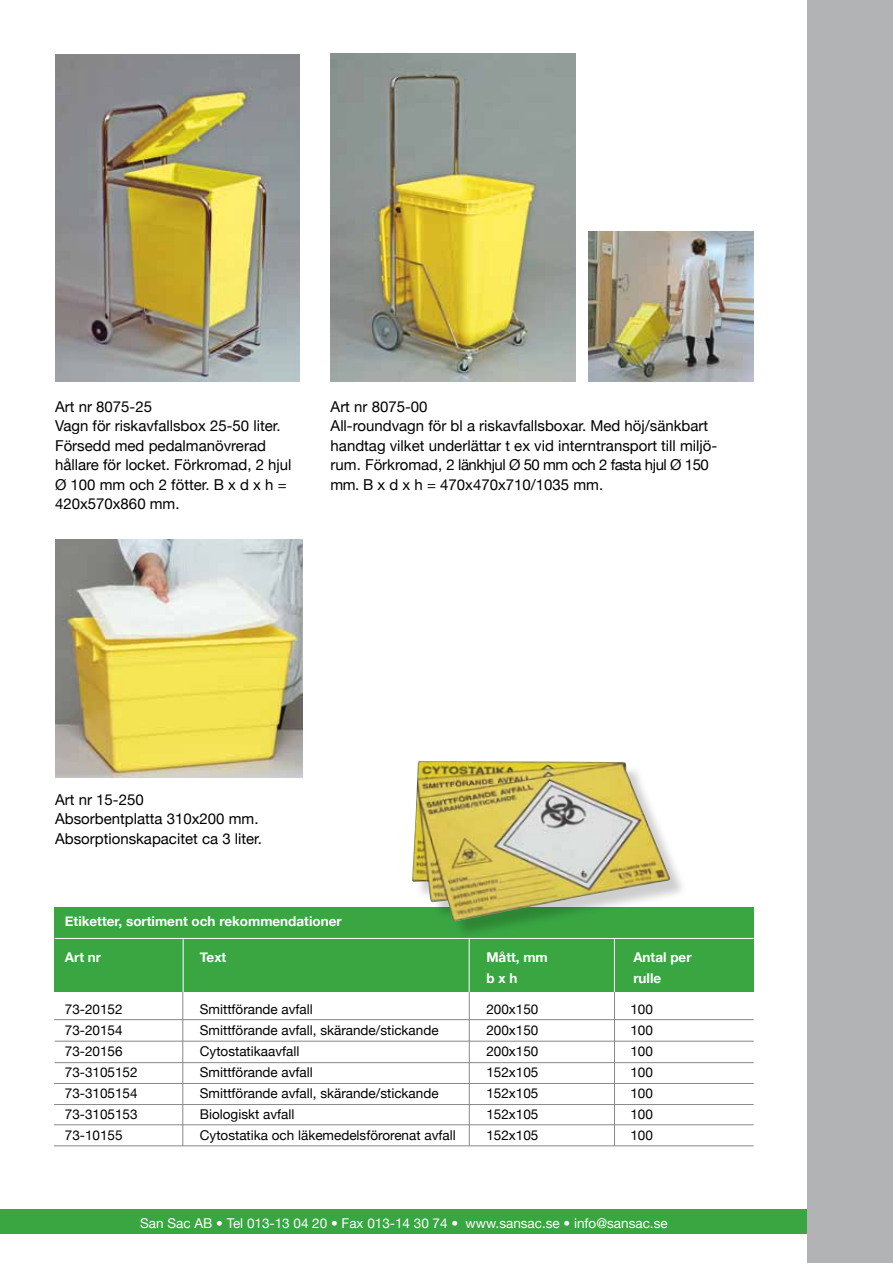
<style>
.page{position:relative;width:893px;height:1263px;background:#fff}
.page>*{position:absolute;margin:0;border:0;box-sizing:border-box;transform-origin:0 0}
.t1{font:15px/19.5px "Helvetica Neue";color:#000}
.t2{font:13.5px "Helvetica Neue";color:#000}
.t3{font:700 13.5px "Helvetica Neue";color:#fff}
.t4{font:13.5px "Helvetica Neue";color:#fff}
</style>
<div class="page">
<div style="left:0;top:1209px;width:893px;height:25px;background:#39a642"></div>
<div style="left:808px;top:0;width:85px;height:1263px;background:#b1b3b4"></div>
<img style="left:55px;top:54px;width:245px;height:328px">
<img style="left:55px;top:539px;width:248px;height:238px">
<img style="left:331px;top:53px;width:244px;height:329px">
<div style="left:55px;top:907px;width:699px;height:85px;background:#39a642"></div>
<hr style="left:55px;top:938px;width:711px;height:1px;background:#fff">
<hr style="left:183px;top:939px;width:1px;height:53px;background:#fff">
<hr style="left:182px;top:992px;width:1px;height:154px;background:#87888a">
<hr style="left:469px;top:939px;width:1px;height:53px;background:#fff">
<hr style="left:614px;top:939px;width:1px;height:53px;background:#fff">
<hr style="left:469px;top:992px;width:1px;height:154px;background:#87888a">
<hr style="left:614px;top:992px;width:1px;height:154px;background:#87888a">
<hr style="left:54px;top:1019px;width:700px;height:1px;background:#87888a">
<hr style="left:55px;top:1041px;width:699px;height:1px;background:#87888a">
<hr style="left:55px;top:1062px;width:699px;height:1px;background:#87888a">
<hr style="left:54px;top:1083px;width:700px;height:1px;background:#87888a">
<hr style="left:54px;top:1104px;width:700px;height:1px;background:#87888a">
<hr style="left:54px;top:1124px;width:700px;height:1px;background:#87888a">
<hr style="left:54px;top:1145px;width:700px;height:1px;background:#87888a">
<div style="left:415px;top:763px;width:273px;height:177px;background:#000;opacity:.2"></div>
<img style="left:412px;top:761px;width:258px;height:160px">
<img style="left:588px;top:231px;width:166px;height:151px">
<p class="t1" style="left:55px;top:396px;width:238px">Art nr 8075-25<br>Vagn för riskavfallsbox 25-50 liter.<br>Försedd med pedalmanövrerad hållare för locket. Förkromad, 2 hjul<br>Ø 100 mm och 2 fötter. B x d x h =<br>420x570x860 mm.</p>
<p class="t1" style="left:331px;top:396px;width:388px">Art nr 8075-00<br>All-roundvagn för bl a riskavfallsboxar. Med höj/sänkbart handtag vilket underlättar t ex vid interntransport till miljö&shy;rum. Förkromad, 2 länkhjul Ø 50 mm och 2 fasta hjul Ø 150 mm. B x d x h = 470x470x710/1035 mm.</p>
<p class="t1" style="left:55px;top:789px;width:208px">Art nr 15-250<br>Absorbentplatta 310x200 mm.<br>Absorptionskapacitet ca 3 liter.</p>
<p class="t3" style="left:65px;top:912px;width:278px">Etiketter, sortiment och rekommendationer</p>
<p class="t3" style="left:65px;top:948px;width:38px">Art nr</p>
<p class="t3" style="left:200px;top:948px;width:28px">Text</p>
<p class="t3" style="left:486px;top:948px;width:63px">Mått, mm</p>
<p class="t3" style="left:633px;top:948px;width:60px">Antal per</p>
<p class="t3" style="left:486px;top:969px;width:33px">b x h</p>
<p class="t3" style="left:633px;top:969px;width:29px">rulle</p>
<p class="t2" style="left:65px;top:1001px;width:59px">73-20152</p>
<p class="t2" style="left:200px;top:1001px;width:115px">Smittförande avfall</p>
<p class="t2" style="left:486px;top:1001px;width:54px">200x150</p>
<p class="t2" style="left:630px;top:1001px;width:24px">100</p>
<p class="t2" style="left:65px;top:1022px;width:59px">73-20154</p>
<p class="t2" style="left:200px;top:1022px;width:240px">Smittförande avfall, skärande/stickande</p>
<p class="t2" style="left:486px;top:1022px;width:54px">200x150</p>
<p class="t2" style="left:630px;top:1022px;width:24px">100</p>
<p class="t2" style="left:65px;top:1043px;width:59px">73-20156</p>
<p class="t2" style="left:200px;top:1043px;width:101px">Cytostatikaavfall</p>
<p class="t2" style="left:486px;top:1043px;width:54px">200x150</p>
<p class="t2" style="left:630px;top:1043px;width:24px">100</p>
<p class="t2" style="left:65px;top:1064px;width:74px">73-3105152</p>
<p class="t2" style="left:200px;top:1064px;width:115px">Smittförande avfall</p>
<p class="t2" style="left:486px;top:1064px;width:54px">152x105</p>
<p class="t2" style="left:630px;top:1064px;width:24px">100</p>
<p class="t2" style="left:65px;top:1085px;width:74px">73-3105154</p>
<p class="t2" style="left:200px;top:1085px;width:240px">Smittförande avfall, skärande/stickande</p>
<p class="t2" style="left:486px;top:1085px;width:54px">152x105</p>
<p class="t2" style="left:630px;top:1085px;width:24px">100</p>
<p class="t2" style="left:65px;top:1106px;width:74px">73-3105153</p>
<p class="t2" style="left:200px;top:1106px;width:96px">Biologiskt avfall</p>
<p class="t2" style="left:486px;top:1106px;width:54px">152x105</p>
<p class="t2" style="left:630px;top:1106px;width:24px">100</p>
<p class="t2" style="left:65px;top:1127px;width:59px">73-10155</p>
<p class="t2" style="left:200px;top:1127px;width:257px">Cytostatika och läkemedelsförorenat avfall</p>
<p class="t2" style="left:486px;top:1127px;width:54px">152x105</p>
<p class="t2" style="left:630px;top:1127px;width:24px">100</p>
<p class="t4" style="left:140px;top:1215px;width:529px">San Sac AB • Tel 013-13 04 20 • Fax 013-14 30 74 • www.sansac.se • info@sansac.se</p>
</div>
